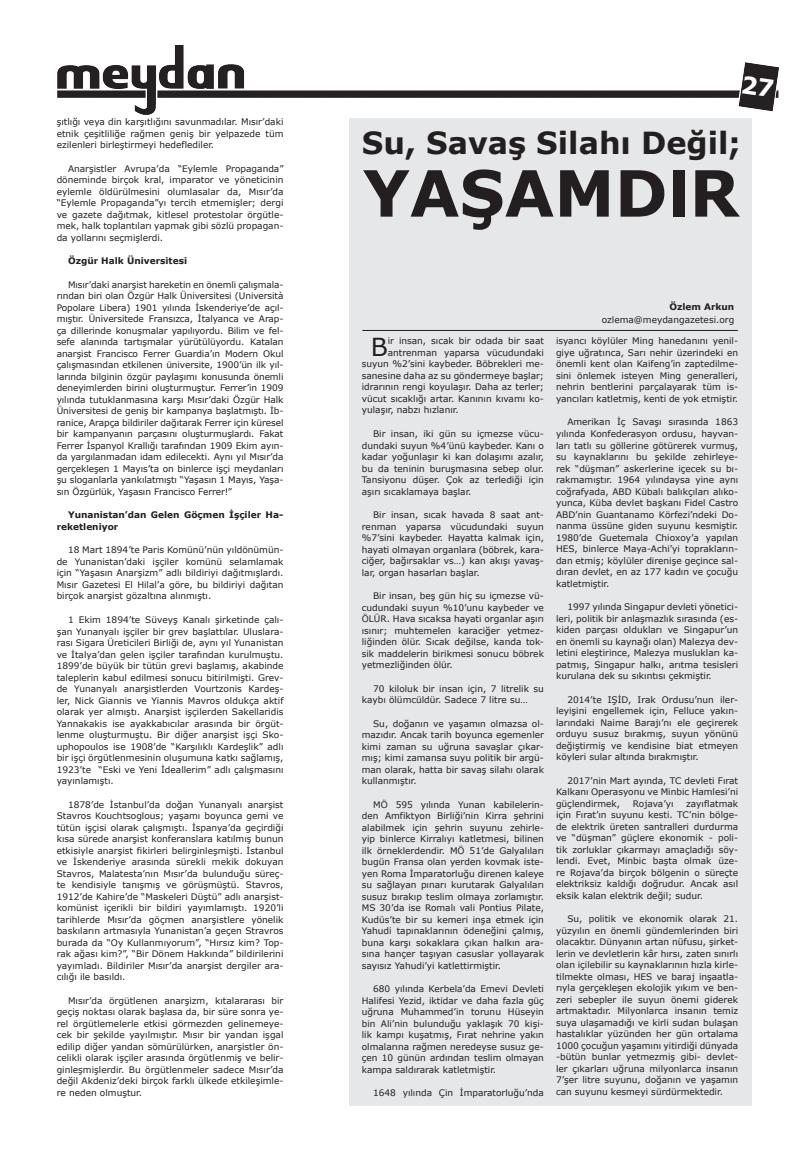
<style>
.page{position:relative;width:808px;height:1163px;background:#fff}
.page>*{position:absolute;margin:0;border:0;box-sizing:border-box;transform-origin:0 0}
.t1{font:700 63.8px "Verdana";color:#231f20}
.t2{font:700 30.4px "Verdana";color:#231f20}
.t3{font:24.8px "Verdana";color:#231f20}
.t4{font:9px/11.5px "Verdana";color:#231f20;text-align:justify}
.t5{font:700 9px/11.5px "Verdana";color:#231f20}
.s1{font-size:60.6px}
</style>
<div class="page">
<img style="left:57px;top:45px;width:722px;height:70px">
<div style="left:349px;top:118px;width:402px;height:988px;background:#e6e7e9"></div>
<hr style="left:362px;top:330px;width:376px;height:1px;background:#231f20">
<svg style="left:742px;top:76px;width:32px;height:21px"></svg>
<p class="t4" style="left:57px;top:116px;width:228px">şıtlığı veya din karşıtlığını savunmadılar. Mısır’daki etnik çeşitliliğe rağmen geniş bir yelpazede tüm ezilenleri birleştirmeyi hedeflediler.</p>
<p class="t4" style="left:57px;top:162px;width:228px;text-indent:11px">Anarşistler Avrupa’da “Eylemle Propaganda” döneminde birçok kral, imparator ve yöneticinin eylemle öldürülmesini olumlasalar da, Mısır’da “Eylemle Propaganda”yı tercih etmemişler; dergi ve gazete dağıtmak, kitlesel protestolar örgütle&shy;mek, halk toplantıları yapmak gibi sözlü propagan&shy;da yollarını seçmişlerdi.</p>
<p class="t5" style="left:68px;top:255px;width:121px">Özgür Halk Üniversitesi</p>
<p class="t4" style="left:57px;top:278px;width:228px;text-indent:11px">Mısır’daki anarşist hareketin en önemli çalışmala&shy;rından biri olan Özgür Halk Üniversitesi (Università Popolare Libera) 1901 yılında İskenderiye’de açıl&shy;mıştır. Üniversitede Fransızca, İtalyanca ve Arap&shy;ça dillerinde konuşmalar yapılıyordu. Bilim ve fel&shy;sefe alanında tartışmalar yürütülüyordu. Katalan anarşist Francisco Ferrer Guardia’ın Modern Okul çalışmasından etkilenen üniversite, 1900’ün ilk yıl&shy;larında bilginin özgür paylaşımı konusunda önemli deneyimlerden birini oluşturmuştur. Ferrer’in 1909 yılında tutuklanmasına karşı Mısır’daki Özgür Halk Üniversitesi de geniş bir kampanya başlatmıştı. İb&shy;ranice, Arapça bildiriler dağıtarak Ferrer için küresel bir kampanyanın parçasını oluşturmuşlardı. Fakat Ferrer İspanyol Krallığı tarafından 1909 Ekim ayın&shy;da yargılanmadan idam edilecekti. Aynı yıl Mısır’da gerçekleşen 1 Mayıs’ta on binlerce işçi meydanları şu sloganlarla yankılatmıştı “Yaşasın 1 Mayıs, Yaşa&shy;sın Özgürlük, Yaşasın Francisco Ferrer!”</p>
<p class="t5" style="left:57px;top:509px;width:228px;text-indent:11px">Yunanistan’dan Gelen Göçmen İşçiler Ha&shy;reketleniyor</p>
<p class="t4" style="left:57px;top:544px;width:228px;text-indent:11px">18 Mart 1894’te Paris Komünü’nün yıldönümün&shy;de Yunanistan’daki işçiler komünü selamlamak için “Yaşasın Anarşizm” adlı bildiriyi dağıtmışlardı.<br>Mısır Gazetesi El Hilal’a göre, bu bildiriyi dağıtan birçok anarşist gözaltına alınmıştı.</p>
<p class="t4" style="left:57px;top:613px;width:228px;text-indent:11px">1 Ekim 1894’te Süveyş Kanalı şirketinde çalı&shy;şan Yunanyalı işçiler bir grev başlattılar. Uluslara&shy;rası Sigara Üreticileri Birliği de, aynı yıl Yunanistan ve İtalya’dan gelen işçiler tarafından kurulmuştu.<br>1899’de büyük bir tütün grevi başlamış, akabinde taleplerin kabul edilmesi sonucu bitirilmişti. Grev&shy;de Yunanyalı anarşistlerden Vourtzonis Kardeş&shy;ler, Nick Giannis ve Yiannis Mavros oldukça aktif olarak yer almıştı. Anarşist işçilerden Sakellaridis Yannakakis ise ayakkabıcılar arasında bir örgüt&shy;lenme oluşturmuştu. Bir diğer anarşist işçi Sko&shy;uphopoulos ise 1908’de “Karşılıklı Kardeşlik” adlı bir işçi örgütlenmesinin oluşumuna katkı sağlamış, 1923’te “Eski ve Yeni İdeallerim” adlı çalışmasını yayınlamıştı.</p>
<p class="t4" style="left:57px;top:798px;width:228px;text-indent:11px">1878’de İstanbul’da doğan Yunanyalı anarşist Stavros Kouchtsoglous; yaşamı boyunca gemi ve tütün işçisi olarak çalışmıştı. İspanya’da geçirdiği kısa sürede anarşist konferanslara katılmış bunun etkisiyle anarşist fikirleri belirginleşmişti. İstanbul ve İskenderiye arasında sürekli mekik dokuyan Stavros, Malatesta’nın Mısır’da bulunduğu süreç&shy;te kendisiyle tanışmış ve görüşmüştü. Stavros, 1912’de Kahire’de “Maskeleri Düştü” adlı anarşist&shy;komünist içerikli bir bildiri yayımlamıştı. 1920’li tarihlerde Mısır’da göçmen anarşistlere yönelik baskıların artmasıyla Yunanistan’a geçen Stravros burada da “Oy Kullanmıyorum”, “Hırsız kim? Top&shy;rak ağası kim?”, “Bir Dönem Hakkında” bildirilerini yayımladı. Bildiriler Mısır’da anarşist dergiler ara&shy;cılığı ile basıldı.</p>
<p class="t4" style="left:57px;top:994px;width:228px;text-indent:11px">Mısır’da örgütlenen anarşizm, kıtalararası bir geçiş noktası olarak başlasa da, bir süre sonra ye&shy;rel örgütlemelerle etkisi görmezden gelinemeye&shy;cek bir şekilde yayılmıştır. Mısır bir yandan işgal edilip diğer yandan sömürülürken, anarşistler ön&shy;celikli olarak işçiler arasında örgütlenmiş ve belir&shy;ginleşmişlerdir. Bu örgütlenmeler sadece Mısır’da değil Akdeniz’deki birçok farklı ülkede etkileşimle&shy;re neden olmuştur.</p>
<h2 class="t2" style="left:362px;top:121px;width:381px">Su, Savaş Silahı Değil;</h2>
<h1 class="t1" style="left:363px;top:148px;width:378px">YAŞAMD<span class="s1">l</span>R</h1>
<h3 class="t3" style="left:371px;top:337px;width:19px">B</h3>
<p class="t4" style="left:388px;top:335px;width:158px">ir insan, sıcak bir odada bir saat</p>
<p class="t4" style="left:388px;top:347px;width:158px">antrenman yaparsa vücudundaki</p>
<p class="t4" style="left:362px;top:358px;width:184px">suyun %2’sini kaybeder. Böbrekleri me-</p>
<p class="t4" style="left:362px;top:370px;width:184px">sanesine daha az su göndermeye başlar;</p>
<p class="t4" style="left:362px;top:381px;width:184px">idrarının rengi koyulaşır. Daha az terler;</p>
<p class="t4" style="left:362px;top:393px;width:184px">vücut sıcaklığı artar. Kanının kıvamı ko-</p>
<p class="t4" style="left:362px;top:404px;width:98px">yulaşır, nabzı hızlanır.</p>
<p class="t4" style="left:362px;top:428px;width:184px;text-indent:11px">Bir insan, iki gün su içmezse vücu&shy;dundaki suyun %4’ünü kaybeder. Kanı o kadar yoğunlaşır ki kan dolaşımı azalır, bu da teninin buruşmasına sebep olur.<br>Tansiyonu düşer. Çok az terlediği için aşırı sıcaklamaya başlar.</p>
<p class="t4" style="left:362px;top:509px;width:184px;text-indent:11px">Bir insan, sıcak havada 8 saat ant&shy;renman yaparsa vücudundaki suyun %7’sini kaybeder. Hayatta kalmak için, hayati olmayan organlara (böbrek, kara&shy;ciğer, bağırsaklar vs…) kan akışı yavaş&shy;lar, organ hasarları başlar.</p>
<p class="t4" style="left:362px;top:590px;width:184px;text-indent:11px">Bir insan, beş gün hiç su içmezse vü&shy;cudundaki suyun %10’unu kaybeder ve ÖLÜR. Hava sıcaksa hayati organlar aşırı ısınır; muhtemelen karaciğer yetmez&shy;liğinden ölür. Sıcak değilse, kanda tok&shy;sik maddelerin birikmesi sonucu böbrek yetmezliğinden ölür.</p>
<p class="t4" style="left:362px;top:682px;width:184px;text-indent:11px">70 kiloluk bir insan için, 7 litrelik su kaybı ölümcüldür. Sadece 7 litre su…</p>
<p class="t4" style="left:362px;top:717px;width:184px;text-indent:11px">Su, doğanın ve yaşamın olmazsa ol&shy;mazıdır. Ancak tarih boyunca egemenler kimi zaman su uğruna savaşlar çıkar&shy;mış; kimi zamansa suyu politik bir argü&shy;man olarak, hatta bir savaş silahı olarak kullanmıştır.</p>
<p class="t4" style="left:362px;top:798px;width:184px;text-indent:11px">MÖ 595 yılında Yunan kabilelerin&shy;den Amfiktyon Birliği’nin Kirra şehrini alabilmek için şehrin suyunu zehirle&shy;yip binlerce Kirralıyı katletmesi, bilinen ilk örneklerdendir. MÖ 51’de Galyalıları bugün Fransa olan yerden kovmak iste&shy;yen Roma İmparatorluğu direnen kaleye su sağlayan pınarı kurutarak Galyalıları susuz bırakıp teslim olmaya zorlamıştır.<br>MS 30’da ise Romalı vali Pontius Pilate, Kudüs’te bir su kemeri inşa etmek için Yahudi tapınaklarının ödeneğini çalmış, buna karşı sokaklara çıkan halkın ara&shy;sına hançer taşıyan casuslar yollayarak sayısız Yahudi’yi katlettirmiştir.</p>
<p class="t4" style="left:362px;top:983px;width:184px;text-indent:11px">680 yılında Kerbela’da Emevi Devleti Halifesi Yezid, iktidar ve daha fazla güç uğruna Muhammed’in torunu Hüseyin bin Ali’nin bulunduğu yaklaşık 70 kişi&shy;lik kampı kuşatmış, Fırat nehrine yakın olmalarına rağmen neredeyse susuz ge&shy;çen 10 günün ardından teslim olmayan kampa saldırarak katletmiştir.</p>
<p class="t4" style="left:373px;top:1087px;width:172px">1648 yılında Çin İmparatorluğu’nda</p>
<p class="t5" style="left:669px;top:300px;width:66px">Özlem Arkun</p>
<p class="t4" style="left:602px;top:313px;width:134px">ozlema@meydangazetesi.org</p>
<p class="t4" style="left:556px;top:335px;width:184px">isyancı köylüler Ming hanedanını yenil&shy;giye uğratınca, Sarı nehir üzerindeki en önemli kent olan Kaifeng’in zaptedilme&shy;sini önlemek isteyen Ming generalleri, nehrin bentlerini parçalayarak tüm is&shy;yancıları katletmiş, kenti de yok etmiştir.</p>
<p class="t4" style="left:556px;top:416px;width:184px;text-indent:11px">Amerikan İç Savaşı sırasında 1863 yılında Konfederasyon ordusu, hayvan&shy;ları tatlı su göllerine götürerek vurmuş, su kaynaklarını bu şekilde zehirleye&shy;rek “düşman” askerlerine içecek su bı&shy;rakmamıştır. 1964 yılındaysa yine aynı coğrafyada, ABD Kübalı balıkçıları alıko&shy;yunca, Küba devlet başkanı Fidel Castro ABD’nin Guantanamo Körfezi’ndeki Do&shy;nanma üssüne giden suyunu kesmiştir.<br>1980’de Guetemala Chioxoy’a yapılan HES, binlerce Maya-Achi’yi toprakların&shy;dan etmiş; köylüler direnişe geçince sal&shy;dıran devlet, en az 177 kadın ve çocuğu katletmiştir.</p>
<p class="t4" style="left:556px;top:601px;width:184px;text-indent:11px">1997 yılında Singapur devleti yönetici&shy;leri, politik bir anlaşmazlık sırasında (es&shy;kiden parçası oldukları ve Singapur’un en önemli su kaynağı olan) Malezya dev&shy;letini eleştirince, Malezya muslukları ka&shy;patmış, Singapur halkı, arıtma tesisleri kurulana dek su sıkıntısı çekmiştir.</p>
<p class="t4" style="left:556px;top:693px;width:184px;text-indent:11px">2014’te IŞİD, Irak Ordusu’nun iler&shy;leyişini engellemek için, Felluce yakın&shy;larındaki Naime Barajı’nı ele geçirerek orduyu susuz bırakmış, suyun yönünü değiştirmiş ve kendisine biat etmeyen köyleri sular altında bırakmıştır.</p>
<p class="t4" style="left:556px;top:774px;width:184px;text-indent:11px">2017’nin Mart ayında, TC devleti Fırat Kalkanı Operasyonu ve Minbic Hamlesi’ni güçlendirmek,</p>
<p class="t4" style="left:556px;top:797px;width:184px;text-indent:130px">zayıflatmak için Fırat’ın suyunu kesti. TC’nin bölge&shy;de elektrik üreten santralleri durdurma ve “düşman” güçlere ekonomik - poli&shy;tik zorluklar çıkarmayı amaçladığı söy&shy;lendi. Evet, Minbic başta olmak üze&shy;re Rojava’da birçok bölgenin o süreçte elektriksiz kaldığı doğrudur. Ancak asıl eksik kalan elektrik değil; sudur.</p>
<p class="t4" style="left:556px;top:913px;width:184px;text-indent:11px">Su, politik ve ekonomik olarak 21. yüzyılın en önemli gündemlerinden biri olacaktır. Dünyanın artan nüfusu, şirket&shy;lerin ve devletlerin kâr hırsı, zaten sınırlı olan içilebilir su kaynaklarının hızla kirle&shy;tilmekte olması, HES ve baraj inşaatla&shy;rıyla gerçekleşen ekolojik yıkım ve ben&shy;zeri sebepler ile suyun önemi giderek artmaktadır. Milyonlarca insanın temiz suya ulaşamadığı ve kirli sudan bulaşan hastalıklar yüzünden her gün ortalama 1000 çocuğun yaşamını yitirdiği dünyada -bütün bunlar yetmezmiş gibi- devlet&shy;ler çıkarları uğruna milyonlarca insanın 7’şer litre suyunu, doğanın ve yaşamın can suyunu kesmeyi sürdürmektedir.</p>
<p class="t4" style="left:633px;top:797px;width:42px">Rojava’yı</p>
</div>
